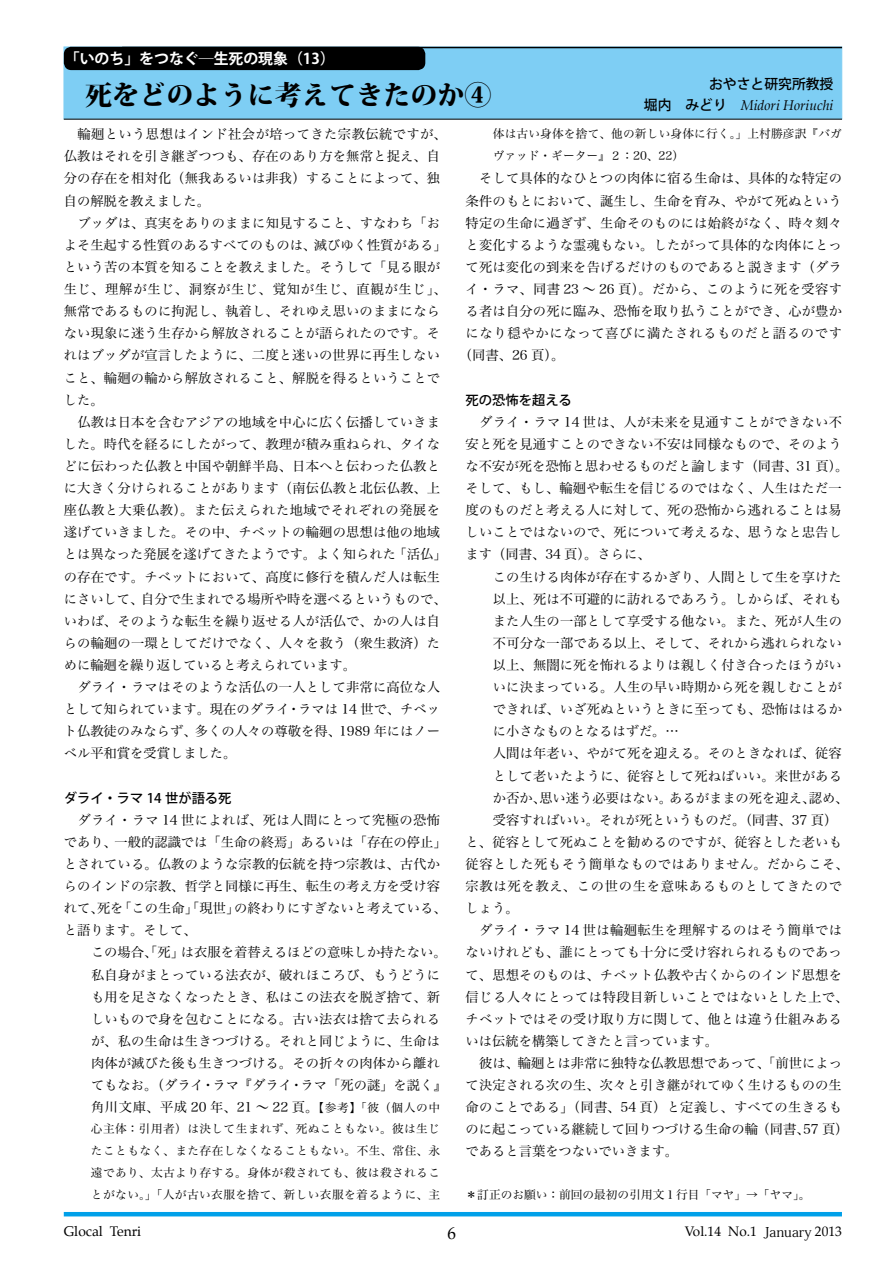
<style>
.page{position:relative;width:893px;height:1263px;background:#fff}
.page>*{position:absolute;margin:0;border:0;box-sizing:border-box;transform-origin:0 0}
.t1{font:800 27.15px "Koz Min Pro";color:#000}
.t2{font:16.95px "Palatino";color:#000}
.t3{font:700 14.85px "Koz Go Pro";color:#fff}
.t4{font:italic 13.8px "Palatino";color:#000}
.t5{font:13.8px "Palatino";color:#000}
.t6{font:500 13.8px "Koz Go Pro";color:#000}
.t7{font:13.5px "Palatino";color:#000}
.t8{font:13.35px/22px "Hira Min Pro W3";letter-spacing:.01em;color:#000}
.t9{font:13.35px "Hira Min Pro W3";letter-spacing:.03em;color:#000}
.t10{font:13.35px "Hira Min Pro W3";letter-spacing:.035em;color:#000}
.t11{font:13.35px "Hira Min Pro W3";letter-spacing:.05em;color:#000}
.t12{font:13.35px "Hira Min Pro W3";letter-spacing:.055em;color:#000}
.t13{font:500 13.35px "Koz Go Pro";color:#000}
.t14{font:11.7px/22px "Hira Min Pro W3";letter-spacing:.015em;color:#000;text-align:justify}
.s1{font-family:"Koz Go Pro";font-weight:500;font-style:normal}
.s2{font-size:11.7px}
.s3{font-family:"Koz Min Pro"}
</style>
<div class="page">
<hr style="left:64px;top:1212px;width:778px;height:4px;background:#00a0e9">
<div style="left:64px;top:47px;width:778px;height:72px;background:#7ecef4;border:1px solid #7ecef4"></div>
<hr style="left:64px;top:119px;width:778px;height:1px;background:#000">
<hr style="left:122px;top:47px;width:720px;height:1px;background:#000">
<div style="left:65px;top:48px;width:360px;height:21px;background:#000;border-radius:7px"></div>
<div style="left:64px;top:47px;width:361px;height:23px;border:2px solid #000;border-radius:7px"></div>
<p class="t3" style="left:65px;top:49px;width:272px">「いのち」をつなぐ─生死の現象（13）</p>
<h1 class="t1" style="left:85px;top:74px;width:408px">死をどのように考えてきたのか④</h1>
<p class="t6" style="left:709px;top:75px;width:126px">おやさと研究所教授</p>
<p class="t4" style="left:630px;top:94px;width:205px"><span class="s1">　堀内　みどり　</span>Midori Horiuchi</p>
<p class="t8" style="left:64px;top:122px;width:384px;text-indent:14px">輪廻という思想はインド社会が培ってきた宗教伝統ですが、仏教はそれを引き継ぎつつも、存在のあり方を無常と捉え、自分の存在を相対化（無我あるいは非我）することによって、独自の解脱を教えました。</p>
<p class="t8" style="left:64px;top:210px;width:384px;text-indent:14px">ブッダは、真実をありのままに知見すること、すなわち「およそ生起する性質のあるすべてのものは、滅びゆく性質がある」という苦の本質を知ることを教えました。そうして「見る眼が生じ、理解が生じ、洞察が生じ、覚知が生じ、直観が生じ」、無常であるものに拘泥し、執着し、それゆえ思いのままにならない現象に迷う生存から解放されることが語られたのです。それはブッダが宣言したように、二度と迷いの世界に再生しないこと、輪廻の輪から解放されること、解脱を得るということでした。</p>
<p class="t8" style="left:64px;top:409px;width:384px;text-indent:14px">仏教は日本を含むアジアの地域を中心に広く伝播していきました。時代を経るにしたがって、教理が積み重ねられ、タイなどに伝わった仏教と中国や朝鮮半島、日本へと伝わった仏教とに大きく分けられることがあります（南伝仏教と北伝仏教、上座仏教と大乗仏教）。また伝えられた地域でそれぞれの発展を遂げていきました。その中、チベットの輪廻の思想は他の地域とは異なった発展を遂げてきたようです。よく知られた「活仏」の存在です。チベットにおいて、高度に修行を積んだ人は転生にさいして、自分で生まれでる場所や時を選べるというもので、いわば、そのような転生を繰り返せる人が活仏で、かの人は自らの輪廻の一環としてだけでなく、人々を救う（衆生救済）ために輪廻を繰り返していると考えられています。</p>
<p class="t8" style="left:64px;top:675px;width:378px;text-align:justify;text-indent:14px">ダライ・ラマはそのような活仏の一人として非常に高位な人として知られています。現在のダライ・ラマは 14 世で、チベット仏教徒のみならず、多くの人々の尊敬を得、1989 年にはノーベル平和賞を受賞しました。</p>
<p class="t13" style="left:64px;top:789px;width:169px">ダライ・ラマ 14 世が語る死</p>
<p class="t8" style="left:64px;top:807px;width:384px;text-indent:14px">ダライ・ラマ 14 世によれば、死は人間にとって究極の恐怖であり、一般的認識では「生命の終焉」あるいは「存在の停止」とされている。仏教のような宗教的伝統を持つ宗教は、古代からのインドの宗教、哲学と同様に再生、転生の考え方を受け容れて、死を「この生命」「現世」の終わりにすぎないと考えている、と語ります。そして、</p>
<p class="t8" style="left:91px;top:940px;width:357px">この場合、「死」は衣服を着替えるほどの意味しか持たない。私自身がまとっている法衣が、破れほころび、もうどうにも用を足さなくなったとき、私はこの法衣を脱ぎ捨て、新しいもので身を包むことになる。古い法衣は捨て去られるが、私の生命は生きつづける。それと同じように、生命は肉体が滅びた後も生きつづける。その折々の肉体から離れてもなお。（ダライ・ラマ『ダライ・ラマ「死の謎」を説く』角川文庫、平成 20 年、21 〜 22 頁。<span class="s2">【参考】「彼（個人の中</span></p>
<p class="t14" style="left:91px;top:1116px;width:351px">心主体：引用者）は決して生まれず、死ぬこともない。彼は生じたこともなく、また存在しなくなることもない。不生、常住、永遠であり、太古より存する。身体が殺されても、彼は殺されることがない。」「人が古い衣服を捨て、新しい衣服を着るように、主</p>
<p class="t14" style="left:493px;top:121px;width:351px">体は古い身体を捨て、他の新しい身体に行く。」上村勝彦訳『バガヴァッド・ギーター』２：20、22）</p>
<p class="t8" style="left:479px;top:166px;width:364px">そして具体的なひとつの肉体に宿る生命は、具体的な特定の</p>
<p class="t8" style="left:466px;top:188px;width:378px">条件のもとにおいて、誕生し、生命を育み、やがて死ぬという</p>
<p class="t8" style="left:466px;top:210px;width:378px">特定の生命に過ぎず、生命そのものには始終がなく、時々刻々</p>
<p class="t8" style="left:466px;top:233px;width:378px">と変化するような霊魂もない。したがって具体的な肉体にとっ</p>
<p class="t8" style="left:466px;top:255px;width:378px">て死は変化の到来を告げるだけのものであると説きます（ダラ</p>
<p class="t8" style="left:466px;top:277px;width:378px">イ・ラマ、同書 23 〜 26 頁）。だから、このように死を受容す</p>
<p class="t8" style="left:466px;top:299px;width:378px">る者は自分の死に臨み、恐怖を取り払うことができ、心が豊か</p>
<p class="t11" style="left:466px;top:322px;width:378px">になり穏やかになって喜びに満たされるものだと語るのです</p>
<p class="t8" style="left:459px;top:343px;width:107px">（同書、26 頁）。</p>
<p class="t13" style="left:466px;top:391px;width:108px">死の恐怖を超える</p>
<p class="t8" style="left:466px;top:409px;width:384px;text-indent:14px">ダライ・ラマ 14 世は、人が未来を見通すことができない不安と死を見通すことのできない不安は同様なもので、そのような不安が死を恐怖と思わせるものだと諭します（同書、31 頁）。そして、もし、輪廻や転生を信じるのではなく、人生はただ一度のものだと考える人に対して、死の恐怖から逃れることは易しいことではないので、死について考えるな、思うなと忠告します（同書、34 頁）。さらに、</p>
<p class="t8" style="left:493px;top:564px;width:350px">この生ける肉体が存在するかぎり、人間として生を享けた</p>
<p class="t8" style="left:493px;top:586px;width:350px">以上、死は不可避的に訪れるであろう。しからば、それも</p>
<p class="t8" style="left:493px;top:608px;width:351px">また人生の一部として享受する他ない。また、死が人生の</p>
<p class="t8" style="left:493px;top:631px;width:351px">不可分な一部である以上、そして、それから逃れられない</p>
<p class="t8" style="left:493px;top:653px;width:350px">以上、無闇に死を怖れるよりは親しく付き合ったほうがい</p>
<p class="t8" style="left:493px;top:675px;width:350px">いに決まっている。人生の早い時期から死を親しむことが</p>
<p class="t8" style="left:493px;top:697px;width:351px">できれば、いざ死ぬというときに至っても、恐怖ははるか</p>
<p class="t8" style="left:493px;top:719px;width:188px">に小さなものとなるはずだ。…</p>
<p class="t8" style="left:493px;top:741px;width:350px">人間は年老い、やがて死を迎える。そのときなれば、従容</p>
<p class="t8" style="left:493px;top:763px;width:351px">として老いたように、従容として死ねばいい。来世がある</p>
<p class="t8" style="left:493px;top:785px;width:357px">か否か、思い迷う必要はない。あるがままの死を迎え、認め、</p>
<p class="t8" style="left:493px;top:807px;width:346px">受容すればいい。それが死というものだ。（同書、37 頁）</p>
<p class="t8" style="left:466px;top:830px;width:378px">と、従容として死ぬことを勧めるのですが、従容とした老いも</p>
<p class="t10" style="left:466px;top:852px;width:385px">従容とした死もそう簡単なものではありません。だからこそ、</p>
<p class="t12" style="left:466px;top:875px;width:378px">宗教は死を教え、この世の生を意味あるものとしてきたので</p>
<p class="t8" style="left:466px;top:896px;width:55px">しょう。</p>
<p class="t9" style="left:479px;top:919px;width:364px">ダライ・ラマ 14 世は輪廻転生を理解するのはそう簡単では</p>
<p class="t8" style="left:466px;top:940px;width:378px">ないけれども、誰にとっても十分に受け容れられるものであっ</p>
<p class="t8" style="left:466px;top:962px;width:378px">て、思想そのものは、チベット仏教や古くからのインド思想を</p>
<p class="t9" style="left:466px;top:985px;width:384px">信じる人々にとっては特段目新しいことではないとした上で、</p>
<p class="t8" style="left:466px;top:1006px;width:378px">チベットではその受け取り方に関して、他とは違う仕組みある</p>
<p class="t8" style="left:466px;top:1029px;width:254px">いは伝統を構築してきたと言っています。</p>
<p class="t8" style="left:479px;top:1051px;width:364px">彼は、輪廻とは非常に独特な仏教思想であって、「前世によっ</p>
<p class="t8" style="left:466px;top:1073px;width:378px">て決定される次の生、次々と引き継がれてゆく生けるものの生</p>
<p class="t8" style="left:466px;top:1095px;width:378px">命のことである」（同書、54 頁）と定義し、すべての生きるも</p>
<p class="t8" style="left:466px;top:1117px;width:384px">のに起こっている継続して回りつづける生命の輪（同書、57 頁）</p>
<p class="t8" style="left:466px;top:1139px;width:214px">であると言葉をつないでいきます。</p>
<p class="t14" style="left:466px;top:1183px;width:346px">＊訂正のお願い：前回の最初の引用文１行目「マヤ」→「ヤマ」。</p>
<p class="t5" style="left:64px;top:1220px;width:79px">Glocal Tenri</p>
<p class="t2" style="left:448px;top:1219px;width:10px">6</p>
<p class="t7" style="left:685px;top:1220px;width:159px">Vol.14 No.1 <span class="s3">January</span> 2013</p>
</div>
